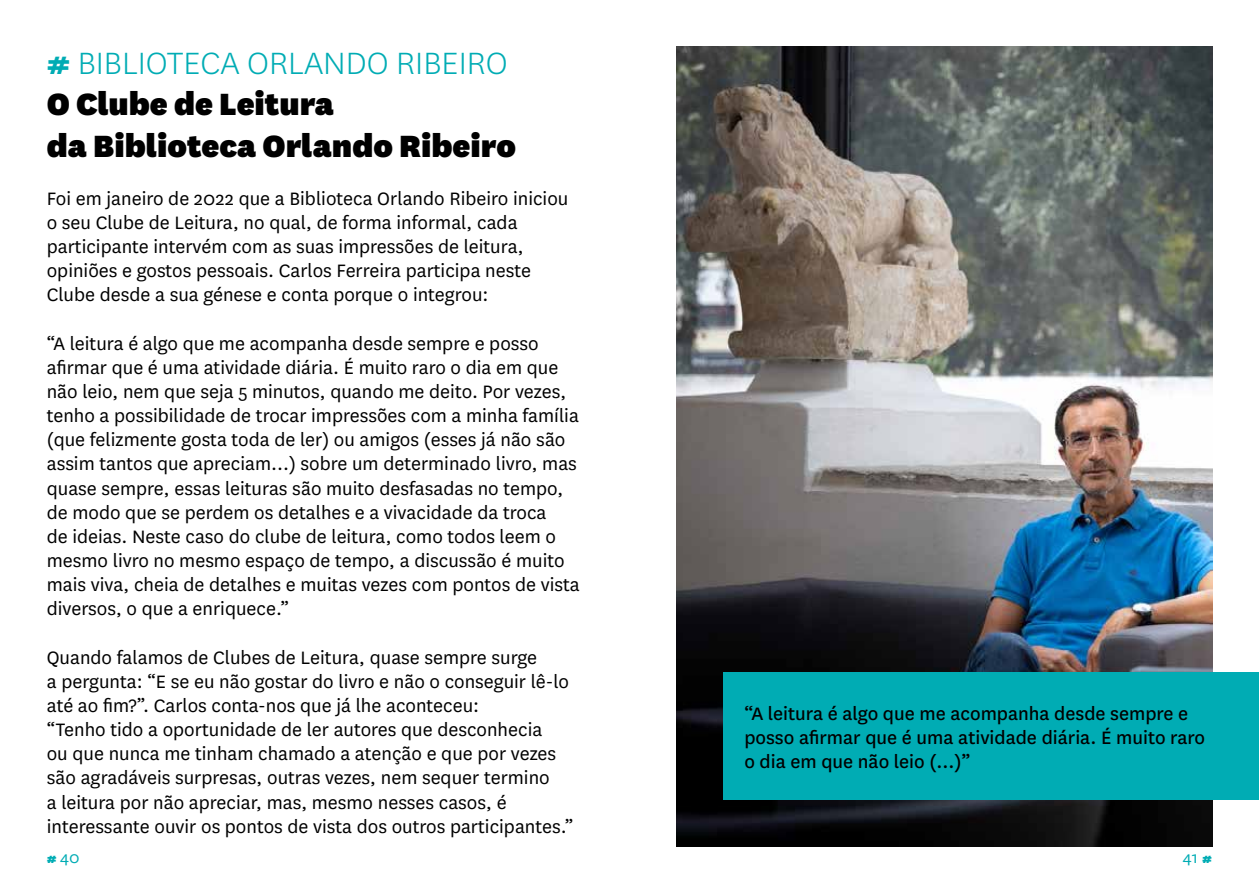
<style>
.page{position:relative;width:1259px;height:893px;background:#fff}
.page>*{position:absolute;margin:0;border:0;box-sizing:border-box;transform-origin:0 0}
.t1{font:900 36px/41.4px "National";color:#000}
.t2{font:21px/24.2px "National";color:#000}
.t3{font:21px/24.2px "National";color:#000}
.t4{font:18px "National";color:#00acb4}
.s1{font-weight:800;color:#00acb4}
.s2{font-weight:300;color:#00acb4}
.s3{font-weight:900;font-size:15px}
</style>
<div class="page">
<img style="left:676px;top:47px;width:536px;height:799px">
<div style="left:723px;top:673px;width:536px;height:127px;background:#00acb4"></div>
<h1 class="t1" style="left:47px;top:40px;width:471px"><span class="s1">#</span> <span class="s2">BIBLIOTECA ORLANDO RIBEIRO<br></span>O Clube de Leitura<br>da Biblioteca Orlando Ribeiro</h1>
<p class="t2" style="left:47px;top:185px;width:523px">Foi em janeiro de 2022 que a Biblioteca Orlando Ribeiro iniciou o seu Clube de Leitura, no qual, de forma informal, cada participante intervém com as suas impressões de leitura, opiniões e gostos pessoais. Carlos Ferreira participa neste Clube desde a sua génese e conta porque o integrou:</p>
<p class="t2" style="left:47px;top:330px;width:534px">“A leitura é algo que me acompanha desde sempre e posso afirmar que é uma atividade diária. É muito raro o dia em que não leio, nem que seja 5 minutos, quando me deito. Por vezes, tenho a possibilidade de trocar impressões com a minha família (que felizmente gosta toda de ler) ou amigos (esses já não são assim tantos que apreciam...) sobre um determinado livro, mas quase sempre, essas leituras são muito desfasadas no tempo, de modo que se perdem os detalhes e a vivacidade da troca<br>de ideias. Neste caso do clube de leitura, como todos leem o mesmo livro no mesmo espaço de tempo, a discussão é muito mais viva, cheia de detalhes e muitas vezes com pontos de vista diversos, o que a enriquece.”</p>
<p class="t2" style="left:47px;top:644px;width:528px">Quando falamos de Clubes de Leitura, quase sempre surge<br>a pergunta: “E se eu não gostar do livro e não o conseguir lê-lo até ao fim?”. Carlos conta-nos que já lhe aconteceu:<br>“Tenho tido a oportunidade de ler autores que desconhecia<br>ou que nunca me tinham chamado a atenção e que por vezes são agradáveis surpresas, outras vezes, nem sequer termino<br>a leitura por não apreciar, mas, mesmo nesses casos, é interessante ouvir os pontos de vista dos outros participantes.”</p>
<p class="t3" style="left:744px;top:700px;width:462px">“A leitura é algo que me acompanha desde sempre e posso afirmar que é uma atividade diária. É muito raro o dia em que não leio (...)”</p>
<p class="t4" style="left:47px;top:846px;width:34px"><span class="s3">#</span> 40</p>
<p class="t4" style="left:1183px;top:846px;width:31px">41 <span class="s3">#</span></p>
</div>
